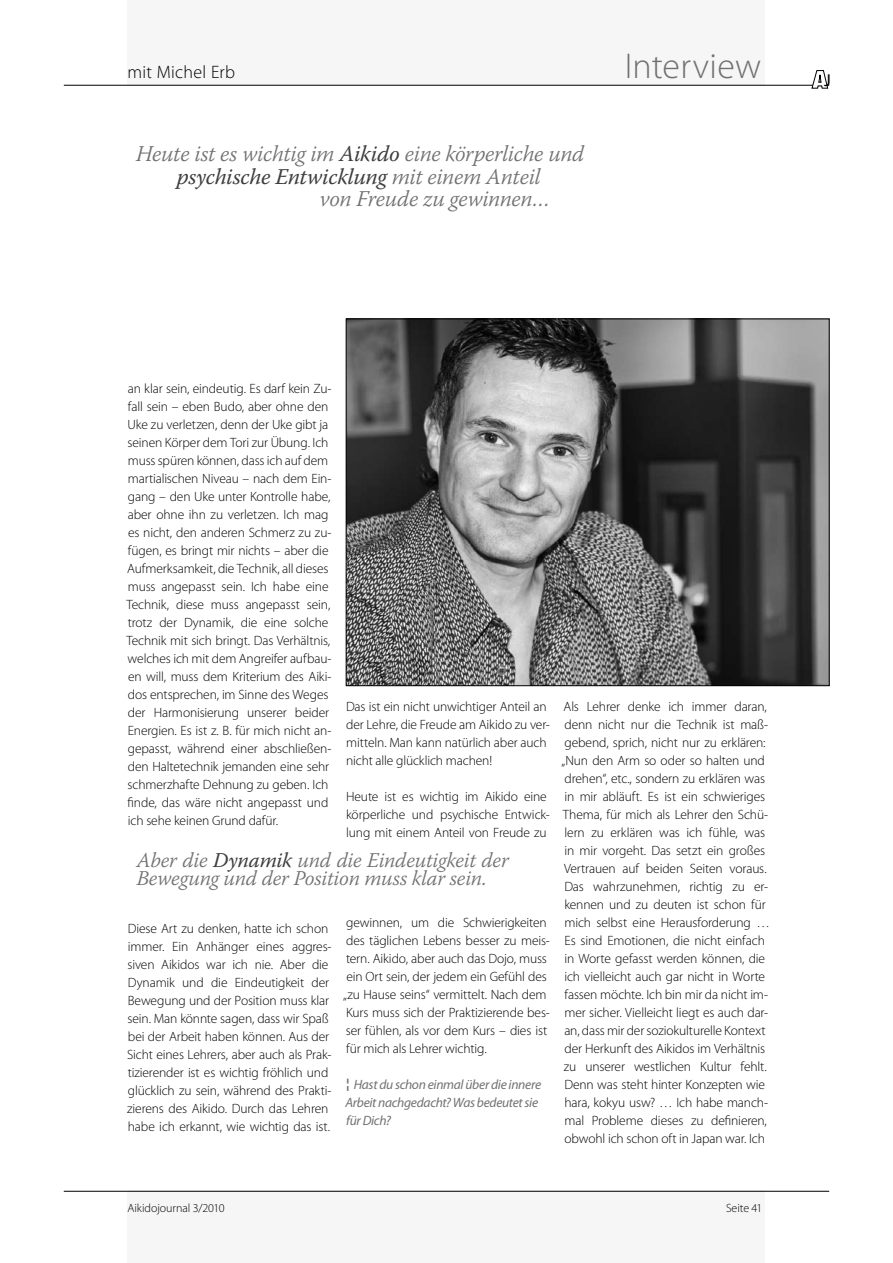
<style>
.page{position:relative;width:893px;height:1263px;background:#fff}
.page>*{position:absolute;margin:0;border:0;box-sizing:border-box;transform-origin:0 0}
.t1{font:300 36px "Myriad Pro";letter-spacing:.005em;color:#707173}
.t2{font:italic 300 22.5px "Warnock Pro";letter-spacing:-.015em;color:#707173}
.t3{font:italic 22.5px "Warnock Pro";letter-spacing:-.015em;color:#3e3e40}
.t4{font:italic 300 21px/18px "Warnock Pro";letter-spacing:-.01em;color:#707173}
.t5{font:300 18px "Myriad Pro";letter-spacing:.015em;color:#000}
.t6{font:17.25px "Myriad Pro";color:#000;scale:1.06 1}
.t7{font:300 13.5px/18px "Myriad Pro";letter-spacing:-.01em;color:#000}
.t8{font:italic 13.5px/18px "Myriad Pro";letter-spacing:-.02em;color:#707173}
.t9{font:300 12px "Myriad Pro";letter-spacing:-.005em;color:#000}
.s1{font-weight:400;color:#3e3e40}
.s2{font-weight:300;color:#707173}
.s3{font-family:"Lucida Sans Typewriter";font-weight:700;font-style:normal}
</style>
<div class="page">
<div style="left:128px;top:0;width:637px;height:85px;background:#f6f6f6"></div>
<div style="left:128px;top:1191px;width:637px;height:72px;background:#f6f6f6"></div>
<hr style="left:64px;top:85px;width:765px;height:1px;background:#000">
<hr style="left:64px;top:1191px;width:765px;height:1px;background:#000">
<svg style="left:812px;top:70px;width:16px;height:18px"></svg>
<img style="left:348px;top:321px;width:480px;height:363px">
<h3 class="t5" style="left:128px;top:61px;width:109px">mit Michel Erb</h3>
<h1 class="t1" style="left:625px;top:44px;width:138px">Interview</h1>
<h2 class="t2" style="left:136px;top:140px;width:450px">Heute ist es wichtig im <span class="s1">Aikido</span> eine körperliche und</h2>
<h2 class="t3" style="left:177px;top:163px;width:365px">psychische Entwicklung <span class="s2">mit einem Anteil</span></h2>
<h2 class="t2" style="left:320px;top:185px;width:232px">von Freude zu gewinnen…</h2>
<p class="t6" style="left:824px;top:70px;width:8px">J</p>
<p class="t7" style="left:126px;top:379px;width:207px">an klar sein, eindeutig. Es darf kein Zu&shy;fall sein – eben Budo, aber ohne den Uke zu verletzen, denn der Uke gibt ja seinen Körper dem Tori zur Übung. Ich muss spüren können, dass ich auf dem martialischen Niveau – nach dem Ein&shy;gang – den Uke unter Kontrolle habe, aber ohne ihn zu verletzen. Ich mag es nicht, den anderen Schmerz zu zu&shy;fügen, es bringt mir nichts – aber die Aufmerksamkeit, die Technik, all dieses muss angepasst sein. Ich habe eine Technik, diese muss angepasst sein, trotz der Dynamik, die eine solche Technik mit sich bringt. Das Verhältnis, welches ich mit dem Angreifer aufbau&shy;en will, muss dem Kriterium des Aiki&shy;dos entsprechen, im Sinne des Weges der Harmonisierung unserer beider Energien. Es ist z. B. für mich nicht an&shy;gepasst, während einer abschließen&shy;den Haltetechnik jemanden eine sehr schmerzhafte Dehnung zu geben. Ich finde, das wäre nicht angepasst und ich sehe keinen Grund dafür.</p>
<p class="t7" style="left:346px;top:697px;width:205px">Das ist ein nicht unwichtiger Anteil an der Lehre, die Freude am Aikido zu ver&shy;mitteln. Man kann natürlich aber auch nicht alle glücklich machen!</p>
<p class="t7" style="left:346px;top:787px;width:205px">Heute ist es wichtig im Aikido eine körperliche und psychische Entwick&shy;lung mit einem Anteil von Freude zu</p>
<h3 class="t4" style="left:137px;top:851px;width:374px">Aber die <span class="s1">Dynamik</span> und die Eindeutigkeit der<br>Bewegung und der Position muss klar sein.</h3>
<p class="t7" style="left:127px;top:919px;width:206px">Diese Art zu denken, hatte ich schon immer. Ein Anhänger eines aggres&shy;siven Aikidos war ich nie. Aber die Dynamik und die Eindeutigkeit der Bewegung und der Position muss klar sein. Man könnte sagen, dass wir Spaß bei der Arbeit haben können. Aus der Sicht eines Lehrers, aber auch als Prak&shy;tizierender ist es wichtig fröhlich und glücklich zu sein, während des Prakti&shy;zierens des Aikido. Durch das Lehren habe ich erkannt, wie wichtig das ist.</p>
<p class="t7" style="left:343px;top:913px;width:208px">gewinnen, um die Schwierigkeiten des täglichen Lebens besser zu meis&shy;tern. Aikido, aber auch das Dojo, muss ein Ort sein, der jedem ein Gefühl des „zu Hause seins“ vermittelt. Nach dem Kurs muss sich der Praktizierende bes&shy;ser fühlen, als vor dem Kurs – dies ist für mich als Lehrer wichtig.</p>
<p class="t8" style="left:344px;top:1075px;width:199px"><span class="s3">¦</span> Hast du schon einmal über die innere<br>Arbeit nachgedacht? Was bedeutet sie für Dich?</p>
<p class="t7" style="left:561px;top:697px;width:210px">Als Lehrer denke ich immer daran, denn nicht nur die Technik ist maß&shy;gebend, sprich, nicht nur zu erklären: „Nun den Arm so oder so halten und drehen“, etc., sondern zu erklären was in mir abläuft. Es ist ein schwieriges Thema, für mich als Lehrer den Schü&shy;lern zu erklären was ich fühle, was in mir vorgeht. Das setzt ein großes Vertrauen auf beiden Seiten voraus.<br>Das wahrzunehmen, richtig zu er&shy;kennen und zu deuten ist schon für mich selbst eine Herausforderung … Es sind Emotionen, die nicht einfach in Worte gefasst werden können, die ich vielleicht auch gar nicht in Worte fassen möchte. Ich bin mir da nicht im&shy;mer sicher. Vielleicht liegt es auch dar&shy;an, dass mir der soziokulturelle Kontext der Herkunft des Aikidos im Verhältnis zu unserer westlichen Kultur fehlt.<br>Denn was steht hinter Konzepten wie hara, kokyu usw? … Ich habe manch&shy;mal Probleme dieses zu definieren, obwohl ich schon oft in Japan war. Ich</p>
<p class="t9" style="left:128px;top:1201px;width:99px">Aikidojournal 3/2010</p>
<p class="t9" style="left:726px;top:1201px;width:38px">Seite 41</p>
</div>
